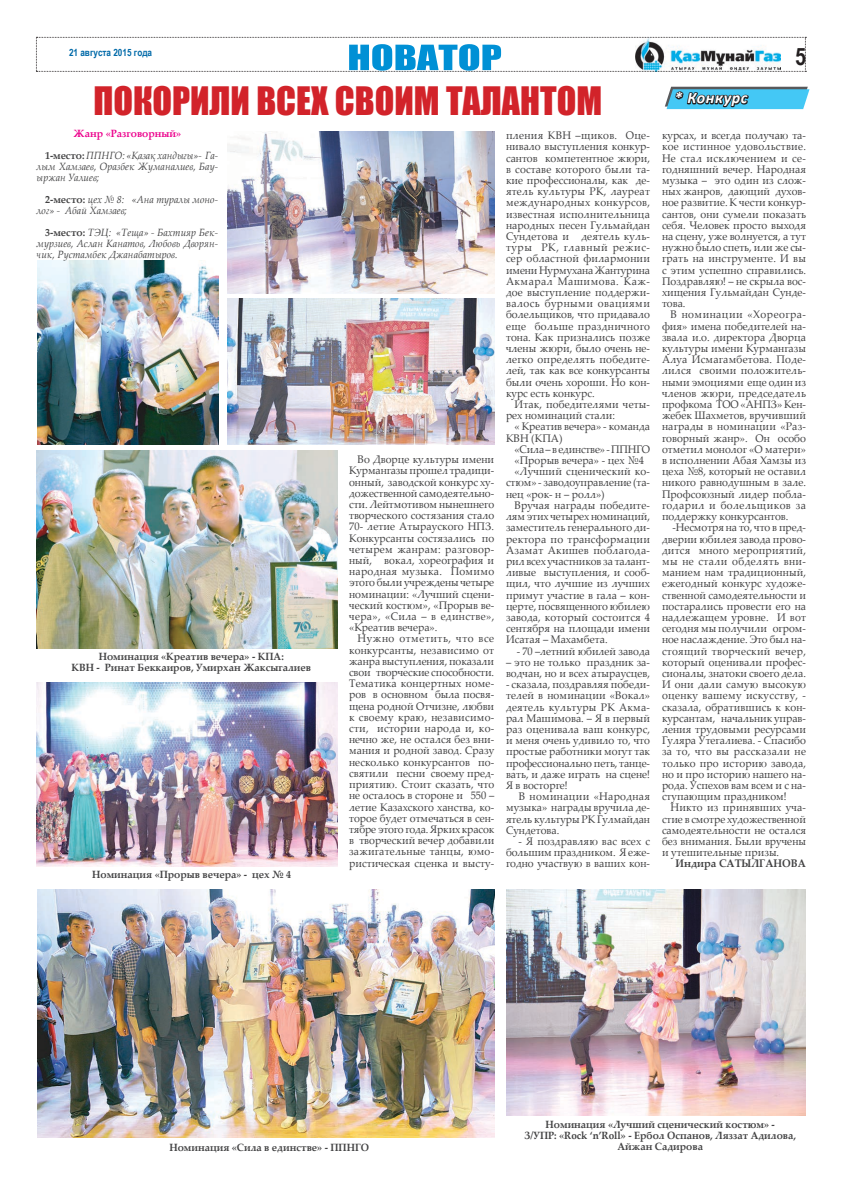
<style>
.page{position:relative;width:842px;height:1191px;background:#fff}
.page>*{position:absolute;margin:0;border:0;box-sizing:border-box;transform-origin:0 0}
.t1{font:36px "Impact Kaz";color:#d2232a}
.t2{font:700 24px "Arial Narrow";color:#231f20}
.t3{font:italic 700 16px "Calibri";letter-spacing:.04em;color:#fff}
.t4{font:11px/11.2px "Palatino Linotype";color:#414142;text-align:justify;scale:.95 1}
.t5{font:11px "Palatino Linotype";letter-spacing:-.02em;color:#414142;scale:.95 1}
.t6{font:11px "Palatino Linotype";letter-spacing:.02em;color:#414142;scale:.95 1}
.t7{font:11px "Palatino Linotype";letter-spacing:.03em;color:#414142;scale:.95 1}
.t8{font:700 11px "Palatino Linotype";color:#414142;scale:.95 1}
.t9{font:italic 10.5px/11px "Palatino Linotype";color:#414142;scale:.95 1}
.t10{font:700 10.5px/11px "Palatino Linotype";color:#414142;text-align:center;scale:.95 1}
.t11{font:700 10px "Arial Narrow";color:#006aa9}
.s1{font-weight:700;font-style:normal;color:#ec008c}
.s2{font-weight:700;font-style:normal}
</style>
<div class="page">
<img style="left:227px;top:131px;width:267px;height:162px">
<img style="left:38px;top:261px;width:180px;height:183px">
<img style="left:227px;top:299px;width:267px;height:145px">
<img style="left:37px;top:682px;width:300px;height:184px">
<img style="left:507px;top:889px;width:298px;height:226px">
<img style="left:37px;top:450px;width:300px;height:198px">
<img style="left:37px;top:889px;width:457px;height:248px">
<svg style="left:36px;top:37px;width:774px;height:73px"></svg>
<p class="t11" style="left:69px;top:45px;width:85px">21 августа 2015 года</p>
<h1 class="t1" style="left:93px;top:73px;width:510px">Покорили всех своим талантом</h1>
<p class="t9" style="left:45px;top:122px;width:183px;line-height:22px;text-indent:28px"><span class="s1">Жанр «Разговорный»<br></span><span class="s2">1-место:</span> ППНГО: «Қазақ хандығы»- Га-</p>
<p class="t9" style="left:37px;top:161px;width:192px">лым Хамзаев, Оразбек Жуманалиев, Бау&shy;ыржан Уалиев;</p>
<p class="t9" style="left:37px;top:194px;width:192px;text-indent:9px"><span class="s2">2-место:</span> цех № 8: «Ана туралы моно&shy;лог» - Абай Хамзаев;</p>
<p class="t9" style="left:37px;top:227px;width:192px;text-align:justify;text-indent:9px"><span class="s2">3-место:</span> ТЭЦ: «Теща» - Бахтияр Бек&shy;мурзиев, Аслан Канатов, Любовь Дворян&shy;чик, Рустамбек Джанабатыров.</p>
<p class="t4" style="left:506px;top:129px;width:153px">пления КВН –щиков. Оце&shy;нивало выступления конкур&shy;сантов компетентное жюри, в составе которого были та&shy;кие профессионалы, как де&shy;ятель культуры РК, лауреат международных конкурсов, известная исполнительница народных песен Гульмайдан Сундетова и деятель куль&shy;туры РК, главный режис&shy;сер областной филармонии имени Нурмухана Жантурина Акмарал Машимова. Каж&shy;дое выступление поддержи&shy;валось бурными овациями болельщиков, что придавало еще больше праздничного тона. Как признались позже члены жюри, было очень не&shy;легко определять победите&shy;лей, так как все конкурсанты были очень хороши. Но кон&shy;курс есть конкурс.</p>
<p class="t4" style="left:506px;top:398px;width:153px;text-indent:9px">Итак, победителями четы&shy;рех номинаций стали:</p>
<p class="t4" style="left:506px;top:421px;width:153px;text-indent:9px">« Креатив вечера» - команда<br>КВН (КПА)</p>
<p class="t5" style="left:514px;top:441px;width:144px">«Сила – в единстве» - ППНГО</p>
<p class="t4" style="left:514px;top:454px;width:138px">«Прорыв вечера» - цех №4</p>
<p class="t4" style="left:514px;top:465px;width:144px">«Лучший сценический ко-</p>
<p class="t4" style="left:506px;top:477px;width:153px">стюм» - заводоуправление (та-</p>
<p class="t4" style="left:506px;top:488px;width:105px">нец «рок- н – ролл»)</p>
<p class="t4" style="left:514px;top:499px;width:144px">Вручая награды победите-</p>
<p class="t4" style="left:506px;top:510px;width:153px">лям этих четырех номинаций,</p>
<p class="t4" style="left:506px;top:521px;width:153px">заместитель генерального ди-</p>
<p class="t6" style="left:506px;top:531px;width:153px">ректора по трансформации</p>
<p class="t7" style="left:506px;top:542px;width:153px">Азамат Акишев поблагода-</p>
<p class="t4" style="left:506px;top:555px;width:153px">рил всех участников за талант-</p>
<p class="t4" style="left:506px;top:566px;width:153px">ливые выступления, и сооб-</p>
<p class="t4" style="left:506px;top:577px;width:153px">щил, что лучшие из лучших</p>
<p class="t4" style="left:506px;top:589px;width:153px">примут участие в гала – кон-</p>
<p class="t4" style="left:506px;top:600px;width:153px">церте, посвященного юбилею</p>
<p class="t4" style="left:506px;top:611px;width:153px">завода, который состоится 4</p>
<p class="t4" style="left:506px;top:622px;width:153px">сентября на площади имени</p>
<p class="t4" style="left:506px;top:633px;width:108px">Исатая – Махамбета.</p>
<p class="t4" style="left:517px;top:645px;width:142px">- 70 –летний юбилей завода</p>
<p class="t4" style="left:506px;top:656px;width:153px">– это не только праздник за&shy;водчан, но и всех атыраусцев,</p>
<p class="t4" style="left:506px;top:678px;width:153px">- сказала, поздравляя победи&shy;телей в номинации «Вокал» деятель культуры РК Акма&shy;рал Машимова. – Я в первый раз оценивала ваш конкурс, и меня очень удивило то, что простые работники могут так профессионально петь, танце&shy;вать, и даже играть на сцене!<br>Я в восторге!</p>
<p class="t4" style="left:506px;top:790px;width:153px;text-indent:13px">В номинации «Народная музыка» награды вручила де&shy;ятель культуры РК Гулмайдан Сундетова.</p>
<p class="t4" style="left:506px;top:835px;width:153px;text-indent:13px">- Я поздравляю вас всех с большим праздником. Я еже&shy;годно участвую в ваших кон-</p>
<p class="t4" style="left:349px;top:453px;width:154px;text-indent:9px">Во Дворце культуры имени Курмангазы прошел традици&shy;онный, заводской конкурс ху&shy;дожественной самодеятельно&shy;сти. Лейтмотивом нынешнего творческого состязания стало 70- летие Атырауского НПЗ.<br>Конкурсанты состязались по четырем жанрам: разговор&shy;ный, вокал, хореография и народная музыка. Помимо этого были учреждены четыре номинации: «Лучший сцени&shy;ческий костюм», «Прорыв ве&shy;чера», «Сила – в единстве», «Креатив вечера».</p>
<p class="t4" style="left:349px;top:632px;width:154px;text-indent:9px">Нужно отметить, что все конкурсанты, независимо от жанра выступления, показали свои творческие способности.<br>Тематика концертных номе&shy;ров в основном была посвя&shy;щена родной Отчизне, любви к своему краю, независимо&shy;сти, истории народа и, ко&shy;нечно же, не остался без вни&shy;мания и родной завод. Сразу несколько конкурсантов по&shy;святили песни своему пред&shy;приятию. Стоит сказать, что не осталось в стороне и 550 – летие Казахского ханства, ко&shy;торое будет отмечаться в сен&shy;тябре этого года. Ярких красок в творческий вечер добавили зажигательные танцы, юмо&shy;ристическая сценка и высту-</p>
<p class="t10" style="left:72px;top:651px;width:254px">Номинация «Креатив вечера» - КПА:<br>КВН - Ринат Беккаиров, Умирхан Жаксыгалиев</p>
<p class="t10" style="left:92px;top:868px;width:211px">Номинация «Прорыв вечера» - цех № 4</p>
<h3 class="t3" style="left:674px;top:88px;width:74px">* Конкурс</h3>
<h2 class="t2" style="left:795px;top:38px;width:12px">5</h2>
<p class="t4" style="left:662px;top:129px;width:153px">курсах, и всегда получаю та&shy;кое истинное удовольствие.<br>Не стал исключением и се&shy;годняшний вечер. Народная музыка – это один из слож&shy;ных жанров, дающий духов&shy;ное развитие. К чести конкур&shy;сантов, они сумели показать себя. Человек просто выходя на сцену, уже волнуется, а тут нужно было спеть, или же сы&shy;грать на инструменте. И вы с этим успешно справились.<br>Поздравляю! – не скрыла вос&shy;хищения Гульмайдан Сунде&shy;това.</p>
<p class="t4" style="left:662px;top:309px;width:153px;text-indent:9px">В номинации «Хореогра&shy;фия» имена победителей на&shy;звала и.о. директора Дворца культуры имени Курмангазы Алуа Исмагамбетова. Поде&shy;лился своими положитель&shy;ными эмоциями еще один из членов жюри, председатель профкома ТОО «АНПЗ» Кен&shy;жебек Шахметов, вручивший награды в номинации «Раз&shy;говорный жанр». Он особо отметил монолог «О матери» в исполнении Абая Хамзы из цеха №8, который не оставил никого равнодушным в зале.<br>Профсоюзный лидер побла&shy;годарил и болельщиков за поддержку конкурсантов.</p>
<p class="t4" style="left:662px;top:521px;width:153px;text-indent:10px">-Несмотря на то, что в пред&shy;дверии юбилея завода прово&shy;дится много мероприятий, мы не стали обделять вни&shy;манием нам традиционный, ежегодный конкурс художе&shy;ственной самодеятельности и постарались провести его на надлежащем уровне. И вот сегодня мы получили огром&shy;ное наслаждение. Это был на&shy;стоящий творческий вечер, который оценивали профес&shy;сионалы, знатоки своего дела.<br>И они дали самую высокую оценку вашему искусству, - сказала, обратившись к кон&shy;курсантам, начальник управ&shy;ления трудовыми ресурсами Гуляра Утегалиева. - Спасибо за то, что вы рассказали не только про историю завода, но и про историю нашего на&shy;рода. Успехов вам всем и с на&shy;ступающим праздником!</p>
<p class="t4" style="left:662px;top:801px;width:153px;text-indent:9px">Никто из принявших уча&shy;стие в смотре художественной самодеятельности не остался без внимания. Были вручены и утешительные призы.</p>
<p class="t8" style="left:675px;top:856px;width:139px">Индира Сатылганова</p>
<p class="t10" style="left:169px;top:1142px;width:212px">Номинация «Сила в единстве» - ППНГО</p>
<p class="t10" style="left:525px;top:1118px;width:287px">Номинация «Лучший сценический костюм» -<br>З/УПР: «Rock ‘n’Roll» - Ербол Оспанов, Ляззат Адилова,<br>Айжан Садирова</p>
</div>
